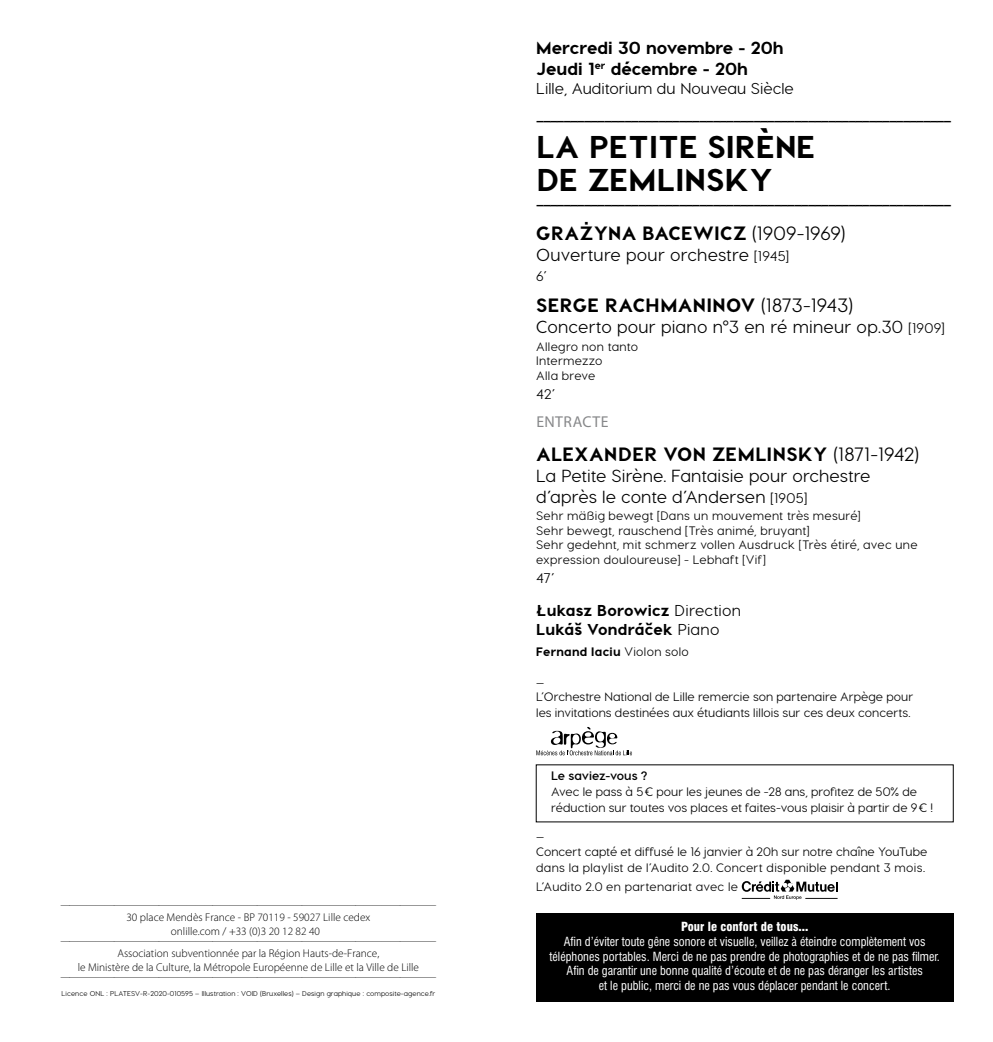
<style>
.page{position:relative;width:993px;height:1042px;background:#fff}
.page>*{position:absolute;margin:0;border:0;box-sizing:border-box;transform-origin:0 0}
.t1{font:800 31.5px/33.2px "Visby CF";letter-spacing:.01em;color:#000}
.t2{font:800 19.25px "Visby CF";letter-spacing:.02em;color:#000}
.t3{font:500 17.5px/21px "Visby CF";letter-spacing:.005em;color:#000}
.t4{font:800 17.5px/21px "Visby CF";color:#000}
.t5{font:800 15.75px/18.9px "Visby CF";letter-spacing:.01em;color:#000}
.t6{font:500 15.75px "Visby CF";color:#000}
.t7{font:15.75px "Myriad Pro";letter-spacing:.03em;color:#87888a}
.t8{font:500 14px "Visby CF";color:#000}
.t9{font:500 12.25px/14.7px "Visby CF";letter-spacing:.01em;color:#000}
.t10{font:condensed 12.25px/14.7px "Swiss 721 BT";color:#fff;text-align:center}
.t11{font:800 12.25px "Visby CF";letter-spacing:.025em;color:#000}
.t12{font:900 condensed 12.25px "Swiss 721 BT";color:#fff}
.t13{font:700 12.25px "Visby CF";color:#000}
.t14{font:300 11.2px/13.5px "Myriad Pro";color:#000;text-align:center}
.t15{font:300 9.62px "Myriad Pro";color:#000}
.t16{font:500 7px "Visby CF";letter-spacing:.01em;color:#000}
.s1{font-weight:500}
.s2{font-size:14px}
</style>
<div class="page">
<div style="left:536px;top:913px;width:416px;height:89px;background:#000"></div>
<svg style="left:741px;top:880px;width:96px;height:20px"></svg>
<svg style="left:536px;top:727px;width:95px;height:28px"></svg>
<p class="t15" style="left:60px;top:899px;width:377px">——————————————————————————————————————————</p>
<p class="t14" style="left:126px;top:911px;width:245px">30 place Mendès France - BP 70119 - 59027 Lille cedex onlille.com / +33 (0)3 20 12 82 40</p>
<p class="t15" style="left:60px;top:935px;width:377px">——————————————————————————————————————————</p>
<p class="t14" style="left:78px;top:947px;width:342px">Association subventionnée par la Région Hauts-de-France,<br>le Ministère de la Culture, la Métropole Européenne de Lille et la Ville de Lille</p>
<p class="t15" style="left:60px;top:972px;width:377px">——————————————————————————————————————————</p>
<p class="t16" style="left:62px;top:989px;width:375px">Licence ONL : PLATESV-R-2020-010595 – Illustration : VOID (Bruxelles) – Design graphique : composite-agence.fr</p>
<h3 class="t4" style="left:536px;top:37px;width:249px">Mercredi 30 novembre - 20h<br>Jeudi 1<sup>er</sup> décembre - 20h</h3>
<p class="t6" style="left:536px;top:78px;width:259px">Lille, Auditorium du Nouveau Siècle</p>
<p class="t11" style="left:536px;top:113px;width:416px">—————————————————————————————————————————————————————————————</p>
<h1 class="t1" style="left:536px;top:130px;width:280px">LA PETITE SIRÈNE<br>DE ZEMLINSKY</h1>
<p class="t11" style="left:536px;top:197px;width:416px">—————————————————————————————————————————————————————————————</p>
<h2 class="t2" style="left:536px;top:221px;width:310px">GRAŻYNA BACEWICZ <span class="s1">(1909-1969)</span></h2>
<h3 class="t3" style="left:536px;top:244px;width:254px">Ouverture pour orchestre <span class="s2">[1945]</span></h3>
<p class="t8" style="left:536px;top:267px;width:12px">6’</p>
<h2 class="t2" style="left:536px;top:293px;width:318px">SERGE RACHMANINOV <span class="s1">(1873-1943)</span></h2>
<h3 class="t3" style="left:536px;top:316px;width:410px">Concerto pour piano n°3 en ré mineur op.30 <span class="s2">[1909]</span></h3>
<p class="t9" style="left:536px;top:339px;width:103px">Allegro non tanto<br>Intermezzo<br>Alla breve</p>
<p class="t8" style="left:536px;top:386px;width:20px">42’</p>
<p class="t7" style="left:536px;top:412px;width:73px">ENTRACTE</p>
<h2 class="t2" style="left:536px;top:441px;width:384px">ALEXANDER VON ZEMLINSKY <span class="s1">(1871-1942)</span></h2>
<h3 class="t3" style="left:536px;top:465px;width:336px">La Petite Sirène. Fantaisie pour orchestre d’après le conte d’Andersen <span class="s2">[1905]</span></h3>
<p class="t9" style="left:536px;top:508px;width:383px">Sehr mäßig bewegt [Dans un mouvement très mesuré]<br>Sehr bewegt, rauschend [Très animé, bruyant]<br>Sehr gedehnt, mit schmerz vollen Ausdruck [Très étiré, avec une expression douloureuse] - Lebhaft [Vif]</p>
<p class="t8" style="left:536px;top:570px;width:20px">47’</p>
<p class="t5" style="left:536px;top:601px;width:206px">Łukasz Borowicz <span class="s1">Direction<br></span>Lukáš Vondráček <span class="s1">Piano</span></p>
<p class="t11" style="left:536px;top:644px;width:154px">Fernand Iaciu <span class="s1">Violon solo</span></p>
<p class="t9" style="left:536px;top:674px;width:378px;line-height:15.2px">—<br>L’Orchestre National de Lille remercie son partenaire Arpège pour les invitations destinées aux étudiants lillois sur ces deux concerts.</p>
<p class="t13" style="left:551px;top:768px;width:98px">Le saviez-vous ?</p>
<p class="t9" style="left:551px;top:783px;width:383px;line-height:15.8px">Avec le pass à 5€ pour les jeunes de -28 ans, profitez de 50% de réduction sur toutes vos places et faites-vous plaisir à partir de 9€ !</p>
<p class="t9" style="left:536px;top:829px;width:392px;line-height:15.2px">—<br>Concert capté et diffusé le 16 janvier à 20h sur notre chaîne YouTube dans la playlist de l’Audito 2.0. Concert disponible pendant 3 mois.</p>
<p class="t9" style="left:536px;top:879px;width:203px">L’Audito 2.0 en partenariat avec le</p>
<p class="t12" style="left:681px;top:919px;width:129px">Pour le confort de tous...</p>
<p class="t10" style="left:549px;top:934px;width:392px">Afin d’éviter toute gêne sonore et visuelle, veillez à éteindre complètement vos téléphones portables. Merci de ne pas prendre de photographies et de ne pas filmer.<br>Afin de garantir une bonne qualité d’écoute et de ne pas déranger les artistes<br>et le public, merci de ne pas vous déplacer pendant le concert.</p>
</div>
